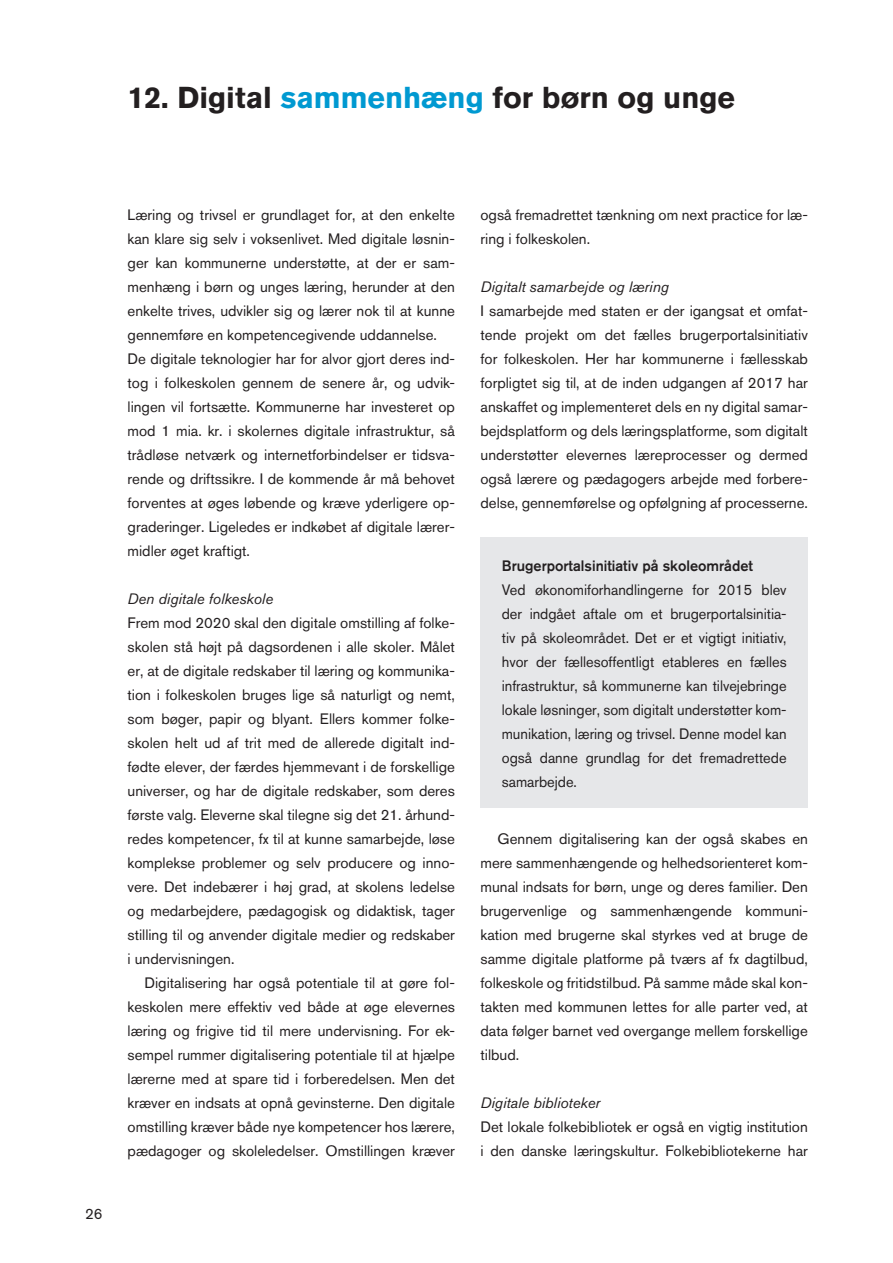
<style>
.page{position:relative;width:893px;height:1263px;background:#fff}
.page>*{position:absolute;margin:0;border:0;box-sizing:border-box;transform-origin:0 0}
.t1{font:700 30px "Akzidenz Grotesk BQ";color:#231f20}
.t2{font:15px/24px "Akzidenz Grotesk BQ";color:#231f20;text-align:justify}
.t3{font:italic 15px "Akzidenz Grotesk BQ";color:#231f20}
.t4{font:500 15px "Akzidenz Grotesk BQ";color:#231f20;scale:.96 1}
.s1{color:#0099d1}
</style>
<div class="page">
<div style="left:480px;top:538px;width:328px;height:270px;background:#e6e7e9"></div>
<p class="t1" style="left:128px;top:80px;width:609px">12. Digital <span class="s1">sammenhæng</span> for børn og unge</p>
<p class="t2" style="left:85px;top:1202px;width:19px">26</p>
<p class="t2" style="left:128px;top:203px;width:329px">Læring og trivsel er grundlaget for, at den enkelte kan klare sig selv i voksenlivet. Med digitale løsnin&shy;ger kan kommunerne understøtte, at der er sam&shy;menhæng i børn og unges læring, herunder at den enkelte trives, udvikler sig og lærer nok til at kunne gennemføre en kompetencegivende uddannelse.</p>
<p class="t2" style="left:128px;top:347px;width:329px">De digitale teknologier har for alvor gjort deres ind&shy;tog i folkeskolen gennem de senere år, og udvik&shy;lingen vil fortsætte. Kommunerne har investeret op mod 1 mia. kr. i skolernes digitale infrastruktur, så trådløse netværk og internetforbindelser er tidsva&shy;rende og driftssikre. I de kommende år må behovet forventes at øges løbende og kræve yderligere op&shy;graderinger. Ligeledes er indkøbet af digitale lærer&shy;midler øget kraftigt.</p>
<p class="t3" style="left:128px;top:590px;width:147px">Den digitale folkeskole</p>
<p class="t2" style="left:128px;top:611px;width:329px">Frem mod 2020 skal den digitale omstilling af folke&shy;skolen stå højt på dagsordenen i alle skoler. Målet er, at de digitale redskaber til læring og kommunika&shy;tion i folkeskolen bruges lige så naturligt og nemt, som bøger, papir og blyant. Ellers kommer folke&shy;skolen helt ud af trit med de allerede digitalt ind&shy;fødte elever, der færdes hjemmevant i de forskellige universer, og har de digitale redskaber, som deres første valg. Eleverne skal tilegne sig det 21. århund&shy;redes kompetencer, fx til at kunne samarbejde, løse komplekse problemer og selv producere og inno&shy;vere. Det indebærer i høj grad, at skolens ledelse og medarbejdere, pædagogisk og didaktisk, tager stilling til og anvender digitale medier og redskaber i undervisningen.</p>
<p class="t2" style="left:128px;top:971px;width:329px;text-indent:17px">Digitalisering har også potentiale til at gøre fol&shy;keskolen mere effektiv ved både at øge elevernes læring og frigive tid til mere undervisning. For ek&shy;sempel rummer digitalisering potentiale til at hjælpe lærerne med at spare tid i forberedelsen. Men det kræver en indsats at opnå gevinsterne. Den digitale omstilling kræver både nye kompetencer hos lærere, pædagoger og skoleledelser. Omstillingen kræver</p>
<p class="t2" style="left:480px;top:203px;width:329px">også fremadrettet tænkning om next practice for læ&shy;ring i folkeskolen.</p>
<p class="t3" style="left:480px;top:278px;width:190px">Digitalt samarbejde og læring</p>
<p class="t2" style="left:480px;top:299px;width:329px">I samarbejde med staten er der igangsat et omfat&shy;tende projekt om det fælles brugerportalsinitiativ for folkeskolen. Her har kommunerne i fællesskab forpligtet sig til, at de inden udgangen af 2017 har anskaffet og implementeret dels en ny digital samar&shy;bejdsplatform og dels læringsplatforme, som digitalt understøtter elevernes læreprocesser og dermed også lærere og pædagogers arbejde med forbere&shy;delse, gennemførelse og opfølgning af processerne.</p>
<p class="t4" style="left:502px;top:556px;width:263px">Brugerportalsinitiativ på skoleområdet</p>
<p class="t2" style="left:502px;top:577px;width:286px">Ved økonomiforhandlingerne for 2015 blev der indgået aftale om et brugerportalsinitia&shy;tiv på skoleområdet. Det er et vigtigt initiativ, hvor der fællesoffentligt etableres en fælles infrastruktur, så kommunerne kan tilvejebringe lokale løsninger, som digitalt understøtter kom&shy;munikation, læring og trivsel. Denne model kan også danne grundlag for det fremadrettede samarbejde.</p>
<p class="t2" style="left:480px;top:827px;width:329px;text-indent:17px">Gennem digitalisering kan der også skabes en mere sammenhængende og helhedsorienteret kom&shy;munal indsats for børn, unge og deres familier. Den brugervenlige og sammenhængende kommuni&shy;kation med brugerne skal styrkes ved at bruge de samme digitale platforme på tværs af fx dagtilbud, folkeskole og fritidstilbud. På samme måde skal kon&shy;takten med kommunen lettes for alle parter ved, at data følger barnet ved overgange mellem forskellige tilbud.</p>
<p class="t3" style="left:480px;top:1094px;width:121px">Digitale biblioteker</p>
<p class="t2" style="left:480px;top:1115px;width:329px">Det lokale folkebibliotek er også en vigtig institution i den danske læringskultur. Folkebibliotekerne har</p>
</div>
